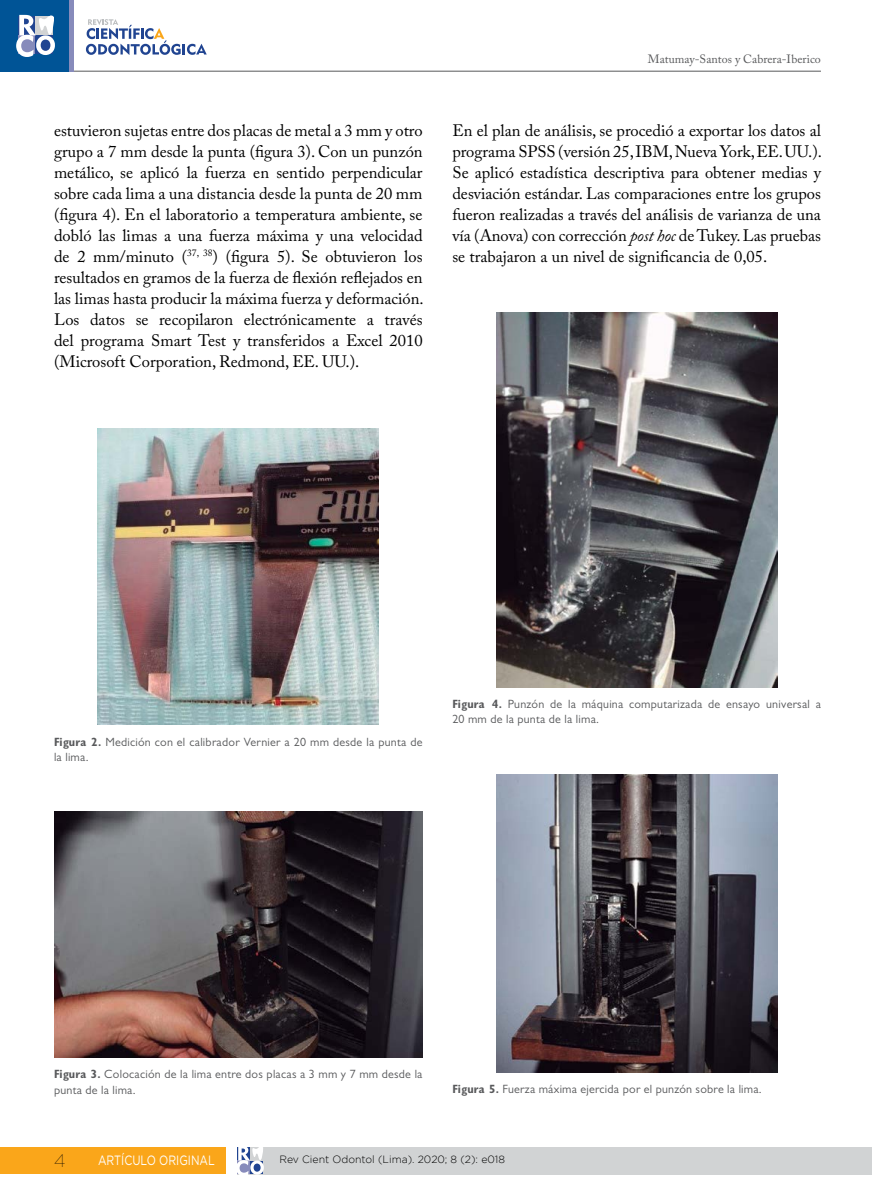
<style>
.page{position:relative;width:872px;height:1187px;background:#fff}
.page>*{position:absolute;margin:0;border:0;box-sizing:border-box;transform-origin:0 0}
.t1{font:100 18px "Gotham";color:#000}
.t2{font:16.5px/21px "Adobe Caslon Pro";color:#000;text-align:justify}
.t3{font:13.5px "Gotham";color:#fff;scale:.8 1}
.t4{font:12px/15px "Gill Sans";letter-spacing:.02em;color:#58595b}
.t5{font:12px "Adobe Caslon Pro";color:#58595b}
.t6{font:300 10.5px "Gotham";color:#000}
.s1{font-style:italic}
.s2{font-weight:700;font-stretch:condensed}
</style>
<div class="page">
<div style="left:0;top:1146px;width:225px;height:27px;background:#faa61a"></div>
<div style="left:237px;top:1146px;width:635px;height:28px;background:#d1d3d4"></div>
<hr style="left:47px;top:71px;width:774px;height:1px;background:#58595b">
<div style="left:0;top:0;width:70px;height:72px;background:#005496"></div>
<hr style="left:70px;top:0;width:4px;height:72px;background:#878bbb">
<svg style="left:16px;top:14px;width:39px;height:43px;background:#a1b4d0"></svg>
<svg style="left:86px;top:19px;width:121px;height:36px"></svg>
<svg style="left:237px;top:1146px;width:27px;height:29px"></svg>
<img style="left:496px;top:774px;width:281px;height:298px">
<img style="left:54px;top:811px;width:368px;height:246px">
<img style="left:496px;top:313px;width:281px;height:374px">
<img style="left:98px;top:428px;width:281px;height:296px">
<p class="t2" style="left:54px;top:119px;width:371px">estuvieron sujetas entre dos placas de metal a 3 mm y otro grupo a 7 mm desde la punta (figura 3). Con un punzón metálico, se aplicó la fuerza en sentido perpendicular sobre cada lima a una distancia desde la punta de 20 mm (figura 4). En el laboratorio a temperatura ambiente, se dobló las limas a una fuerza máxima y una velocidad de 2 mm/minuto (<sup>37,</sup> <sup>38</sup>) (figura 5). Se obtuvieron los resultados en gramos de la fuerza de flexión reflejados en las limas hasta producir la máxima fuerza y deformación.<br>Los datos se recopilaron electrónicamente a través del programa Smart Test y transferidos a Excel 2010 (Microsoft Corporation, Redmond, EE. UU.).</p>
<p class="t5" style="left:648px;top:51px;width:174px">Matumay-Santos y Cabrera-Iberico</p>
<p class="t2" style="left:452px;top:119px;width:371px">En el plan de análisis, se procedió a exportar los datos al programa SPSS (versión 25, IBM, Nueva York, EE. UU.).<br>Se aplicó estadística descriptiva para obtener medias y desviación estándar. Las comparaciones entre los grupos fueron realizadas a través del análisis de varianza de una vía (Anova) con corrección <span class="s1">post hoc</span> de Tukey. Las pruebas se trabajaron a un nivel de significancia de 0,05.</p>
<p class="t4" style="left:54px;top:734px;width:370px"><span class="s2">Figura 2.</span> Medición con el calibrador Vernier a 20 mm desde la punta de la lima.</p>
<p class="t4" style="left:452px;top:696px;width:370px"><span class="s2">Figura 4.</span> Punzón de la máquina computarizada de ensayo universal a<br>20 mm de la punta de la lima.</p>
<p class="t4" style="left:54px;top:1066px;width:370px"><span class="s2">Figura 3.</span> Colocación de la lima entre dos placas a 3 mm y 7 mm desde la punta de la lima.</p>
<p class="t4" style="left:452px;top:1081px;width:311px"><span class="s2">Figura 5.</span> Fuerza máxima ejercida por el punzón sobre la lima.</p>
<p class="t1" style="left:54px;top:1150px;width:13px">4</p>
<p class="t3" style="left:98px;top:1152px;width:147px">ARTÍCULO ORIGINAL</p>
<p class="t6" style="left:279px;top:1153px;width:227px">Rev Cient Odontol (Lima). 2020; 8 (2): e018</p>
</div>
